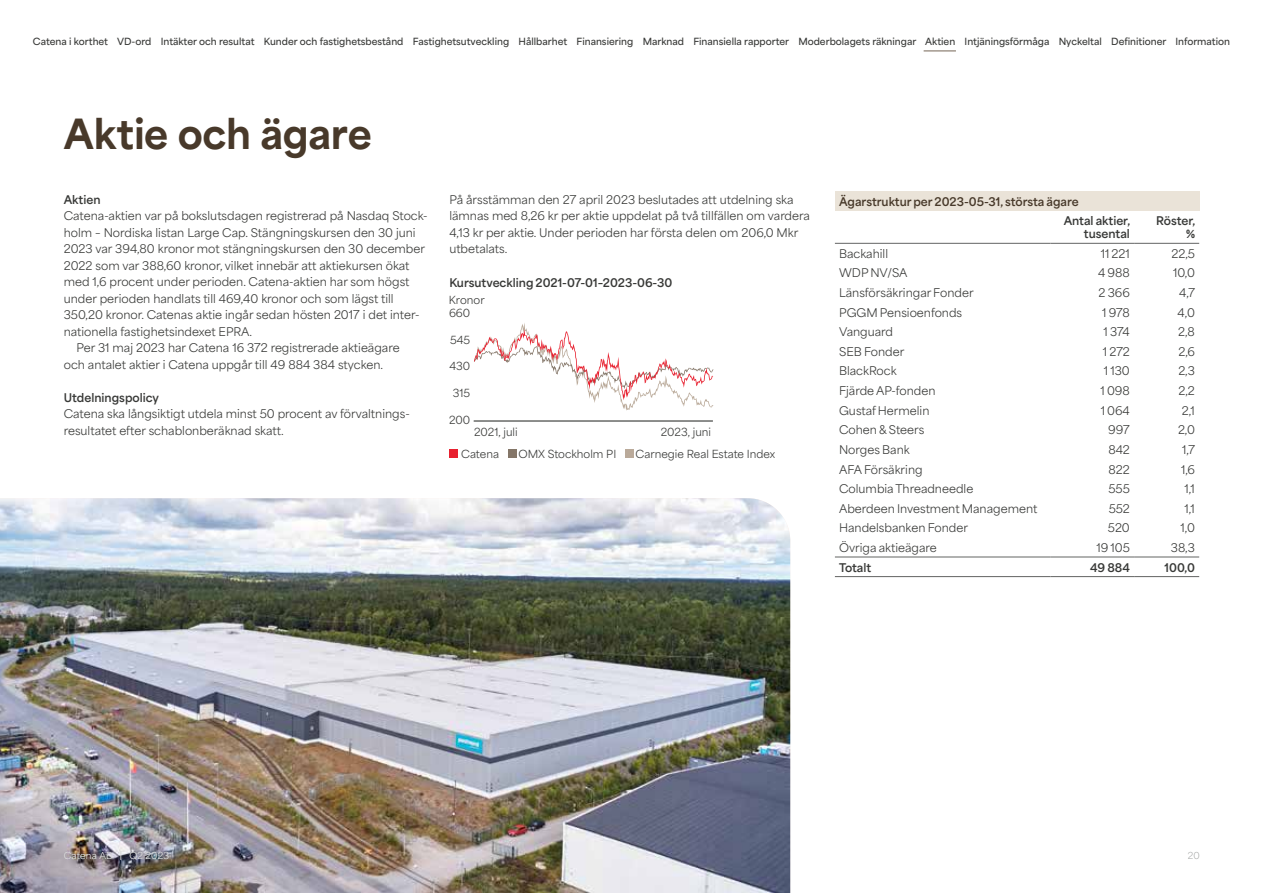
<style>
.page{position:relative;width:1263px;height:893px;background:#fff}
.page>*{position:absolute;margin:0;border:0;box-sizing:border-box;transform-origin:0 0}
.t1{font:800 39px "Area Normal";letter-spacing:-.005em;color:#48392a}
.t2{font:11.25px/16.5px "Area Normal";color:#383937}
.t3{font:700 11.25px/12.8px "Area Normal";color:#383937;text-align:right}
.t4{font:700 11.25px "Area Normal";color:#48392a}
.t5{font:10.5px "Area Normal";color:#383937}
.t6{font:600 9.3px "Area Normal";color:#383937}
.t7{font:100 9px "Area Normal";letter-spacing:.02em;color:#fff}
.t8{font:100 9px "Area Normal";color:#929493}
</style>
<div class="page">
<hr style="left:924px;top:50px;width:32px;height:1px;background:#847668">
<img style="left:0;top:498px;width:790px;height:395px">
<hr style="left:474px;top:421px;width:239px;height:1px;background:#383937">
<svg style="left:474px;top:323px;width:239px;height:88px"></svg>
<div style="left:449px;top:449px;width:9px;height:9px;background:#e8202f"></div>
<div style="left:508px;top:449px;width:9px;height:9px;background:#847668"></div>
<div style="left:625px;top:449px;width:8px;height:9px;background:#baaa9a"></div>
<div style="left:835px;top:191px;width:364px;height:20px;background:#eae3d8"></div>
<hr style="left:835px;top:243px;width:215px;height:1px;background:#626463">
<hr style="left:1050px;top:243px;width:84px;height:1px;background:#626463">
<hr style="left:1134px;top:243px;width:65px;height:1px;background:#626463">
<hr style="left:835px;top:557px;width:215px;height:1px;background:#626463">
<hr style="left:1050px;top:557px;width:84px;height:1px;background:#626463">
<hr style="left:1134px;top:557px;width:65px;height:1px;background:#626463">
<hr style="left:835px;top:576px;width:215px;height:1px;background:#626463">
<hr style="left:1050px;top:576px;width:84px;height:1px;background:#626463">
<hr style="left:1134px;top:576px;width:65px;height:1px;background:#626463">
<p class="t6" style="left:33px;top:34px;width:1198px">Catena i korthet VD-ord Intäkter och resultat Kunder och fastighetsbestånd Fastighetsutveckling Hållbarhet Finansiering Marknad Finansiella rapporter Moderbolagets räkningar Aktien Intjäningsförmåga Nyckeltal Definitioner Information</p>
<h1 class="t1" style="left:64px;top:99px;width:309px">Aktie och ägare</h1>
<p class="t3" style="left:64px;top:192px;width:38px">Aktien</p>
<p class="t2" style="left:64px;top:206px;width:365px">Catena-aktien var på bokslutsdagen registrerad på Nasdaq Stock-</p>
<p class="t2" style="left:64px;top:223px;width:353px">holm – Nordiska listan Large Cap. Stängningskursen den 30 juni</p>
<p class="t2" style="left:64px;top:239px;width:363px">2023 var 394,80 kronor mot stängningskursen den 30 december</p>
<p class="t2" style="left:64px;top:256px;width:347px">2022 som var 388,60 kronor, vilket innebär att aktiekursen ökat</p>
<p class="t2" style="left:64px;top:272px;width:347px">med 1,6 procent under perioden. Catena-aktien har som högst</p>
<p class="t2" style="left:64px;top:289px;width:331px">under perioden handlats till 469,40 kronor och som lägst till</p>
<p class="t2" style="left:64px;top:305px;width:357px">350,20 kronor. Catenas aktie ingår sedan hösten 2017 i det inter-</p>
<p class="t2" style="left:64px;top:322px;width:190px">nationella fastighetsindexet EPRA.</p>
<p class="t2" style="left:77px;top:338px;width:325px">Per 31 maj 2023 har Catena 16 372 registrerade aktieägare</p>
<p class="t2" style="left:64px;top:355px;width:321px">och antalet aktier i Catena uppgår till 49 884 384 stycken.</p>
<p class="t3" style="left:64px;top:390px;width:97px">Utdelningspolicy</p>
<p class="t2" style="left:64px;top:404px;width:346px">Catena ska långsiktigt utdela minst 50 procent av förvaltnings&shy;resultatet efter schablonberäknad skatt.</p>
<p class="t2" style="left:449px;top:190px;width:362px">På årsstämman den 27 april 2023 beslutades att utdelning ska lämnas med 8,26 kr per aktie uppdelat på två tillfällen om vardera 4,13 kr per aktie. Under perioden har första delen om 206,0 Mkr utbetalats.</p>
<p class="t3" style="left:449px;top:275px;width:225px">Kursutveckling 2021-07-01–2023-06-30</p>
<p class="t5" style="left:449px;top:290px;width:37px">Kronor</p>
<p class="t5" style="left:449px;top:304px;width:23px">660</p>
<p class="t5" style="left:450px;top:331px;width:22px">545</p>
<p class="t5" style="left:449px;top:357px;width:22px">430</p>
<p class="t5" style="left:453px;top:384px;width:19px">315</p>
<p class="t5" style="left:449px;top:410px;width:23px">200</p>
<p class="t5" style="left:474px;top:422px;width:45px">2021, juli</p>
<p class="t5" style="left:661px;top:422px;width:52px">2023, juni</p>
<p class="t5" style="left:461px;top:445px;width:39px">Catena</p>
<p class="t5" style="left:518px;top:445px;width:99px">OMX Stockholm PI</p>
<p class="t5" style="left:636px;top:445px;width:141px">Carnegie Real Estate Index</p>
<p class="t4" style="left:839px;top:191px;width:241px">Ägarstruktur per 2023-05-31, största ägare</p>
<p class="t3" style="left:1064px;top:214px;width:68px">Antal aktier, tusental</p>
<p class="t3" style="left:1156px;top:214px;width:41px">Röster, %</p>
<p class="t2" style="left:839px;top:244px;width:50px">Backahill</p>
<p class="t2" style="left:1101px;top:244px;width:31px">11 221</p>
<p class="t2" style="left:1171px;top:244px;width:25px">22,5</p>
<p class="t2" style="left:839px;top:263px;width:70px">WDP NV/SA</p>
<p class="t2" style="left:1098px;top:263px;width:33px">4 988</p>
<p class="t2" style="left:1173px;top:263px;width:23px">10,0</p>
<p class="t2" style="left:839px;top:283px;width:136px">Länsförsäkringar Fonder</p>
<p class="t2" style="left:1098px;top:283px;width:33px">2 366</p>
<p class="t2" style="left:1179px;top:283px;width:17px">4,7</p>
<p class="t2" style="left:839px;top:303px;width:125px">PGGM Pensioenfonds</p>
<p class="t2" style="left:1102px;top:303px;width:29px">1 978</p>
<p class="t2" style="left:1178px;top:303px;width:19px">4,0</p>
<p class="t2" style="left:839px;top:322px;width:55px">Vanguard</p>
<p class="t2" style="left:1103px;top:322px;width:28px">1 374</p>
<p class="t2" style="left:1178px;top:322px;width:18px">2,8</p>
<p class="t2" style="left:839px;top:342px;width:67px">SEB Fonder</p>
<p class="t2" style="left:1103px;top:342px;width:29px">1 272</p>
<p class="t2" style="left:1178px;top:342px;width:18px">2,6</p>
<p class="t2" style="left:839px;top:361px;width:59px">BlackRock</p>
<p class="t2" style="left:1104px;top:361px;width:27px">1 130</p>
<p class="t2" style="left:1178px;top:361px;width:18px">2,3</p>
<p class="t2" style="left:839px;top:381px;width:98px">Fjärde AP-fonden</p>
<p class="t2" style="left:1100px;top:381px;width:31px">1 098</p>
<p class="t2" style="left:1178px;top:381px;width:18px">2,2</p>
<p class="t2" style="left:839px;top:401px;width:92px">Gustaf Hermelin</p>
<p class="t2" style="left:1101px;top:401px;width:31px">1 064</p>
<p class="t2" style="left:1182px;top:401px;width:15px">2,1</p>
<p class="t2" style="left:839px;top:420px;width:87px">Cohen &amp; Steers</p>
<p class="t2" style="left:1108px;top:420px;width:23px">997</p>
<p class="t2" style="left:1178px;top:420px;width:18px">2,0</p>
<p class="t2" style="left:839px;top:440px;width:72px">Norges Bank</p>
<p class="t2" style="left:1108px;top:440px;width:23px">842</p>
<p class="t2" style="left:1182px;top:440px;width:14px">1,7</p>
<p class="t2" style="left:839px;top:460px;width:85px">AFA Försäkring</p>
<p class="t2" style="left:1108px;top:460px;width:23px">822</p>
<p class="t2" style="left:1181px;top:460px;width:15px">1,6</p>
<p class="t2" style="left:839px;top:479px;width:136px">Columbia Threadneedle</p>
<p class="t2" style="left:1108px;top:479px;width:23px">555</p>
<p class="t2" style="left:1184px;top:479px;width:12px">1,1</p>
<p class="t2" style="left:839px;top:499px;width:200px">Aberdeen Investment Management</p>
<p class="t2" style="left:1109px;top:499px;width:23px">552</p>
<p class="t2" style="left:1184px;top:499px;width:12px">1,1</p>
<p class="t2" style="left:839px;top:518px;width:130px">Handelsbanken Fonder</p>
<p class="t2" style="left:1108px;top:518px;width:23px">520</p>
<p class="t2" style="left:1180px;top:518px;width:16px">1,0</p>
<p class="t2" style="left:839px;top:538px;width:99px">Övriga aktieägare</p>
<p class="t2" style="left:1096px;top:538px;width:35px">19 105</p>
<p class="t2" style="left:1171px;top:538px;width:26px">38,3</p>
<p class="t3" style="left:839px;top:560px;width:34px">Totalt</p>
<p class="t3" style="left:1090px;top:560px;width:41px">49 884</p>
<p class="t3" style="left:1164px;top:560px;width:32px">100,0</p>
<p class="t7" style="left:64px;top:848px;width:107px">Catena AB | Q2 2023</p>
<p class="t8" style="left:1188px;top:848px;width:13px">20</p>
</div>
